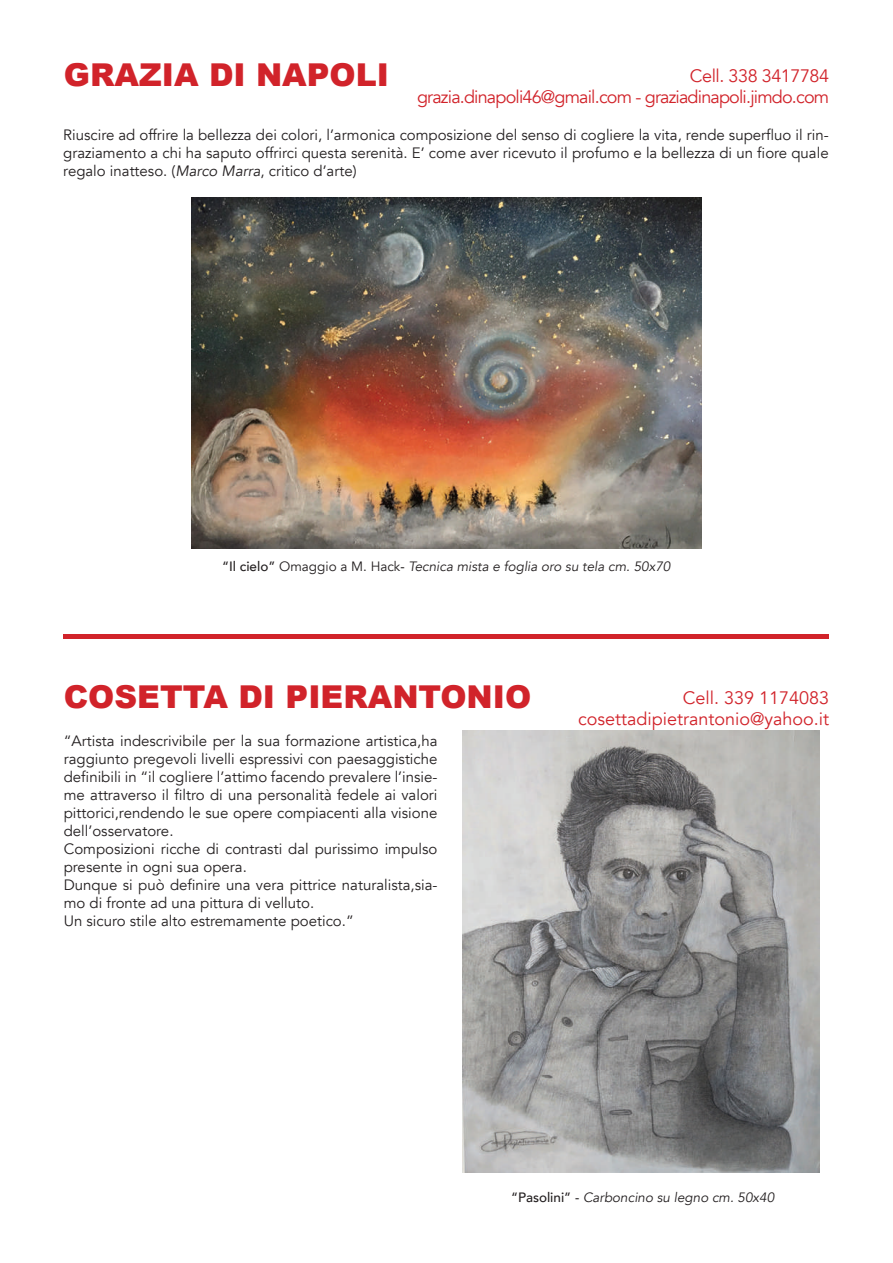
<style>
.page{position:relative;width:893px;height:1263px;background:#fff}
.page>*{position:absolute;margin:0;border:0;box-sizing:border-box;transform-origin:0 0}
.t1{font:900 31.5px "Arial";color:#d1232a}
.t2{font:18px/21.6px "Avenir";letter-spacing:-.045em;color:#d1232a;text-align:right}
.t3{font:18px/21.6px "Avenir";color:#d1232a;text-align:right}
.t4{font:15px/18px "Avenir";color:#231f20}
.t5{font:italic 13.5px "Avenir";color:#231f20}
.s1{font-style:italic}
.s2{font-weight:500;font-style:normal}
.s3{font-style:normal}
</style>
<div class="page">
<div style="left:64px;top:634px;width:765px;height:5px;background:#d1232a"></div>
<img style="left:192px;top:198px;width:509px;height:351px">
<img style="left:462px;top:730px;width:357px;height:442px">
<h1 class="t1" style="left:64px;top:52px;width:327px">GRAZIA DI NAPOLI</h1>
<p class="t2" style="left:417px;top:65px;width:414px">Cell. 338 3417784<br>grazia.dinapoli46@gmail.com - graziadinapoli.jimdo.com</p>
<p class="t4" style="left:63px;top:127px;width:767px;text-align:justify">Riuscire ad offrire la bellezza dei colori, l’armonica composizione del senso di cogliere la vita, rende superfluo il rin&shy;graziamento a chi ha saputo offrirci questa serenità. E’ come aver ricevuto il profumo e la bellezza di un fiore quale regalo inatteso. (<span class="s1">Marco Marra</span>, critico d’arte)</p>
<p class="t5" style="left:222px;top:558px;width:450px"><span class="s2">“Il cielo”</span> <span class="s3">Omaggio a M. Hack</span><span class="s2">-</span> Tecnica mista e foglia oro su tela cm. 50x70</p>
<h1 class="t1" style="left:64px;top:674px;width:469px">COSETTA DI PIERANTONIO</h1>
<p class="t4" style="left:64px;top:732px;width:375px">“Artista indescrivibile per la sua formazione artistica,ha raggiunto pregevoli livelli espressivi con paesaggistiche definibili in “il cogliere l’attimo facendo prevalere l’insie&shy;me attraverso il filtro di una personalità fedele ai valori pittorici,rendendo le sue opere compiacenti alla visione dell’osservatore.<br>Composizioni ricche di contrasti dal purissimo impulso presente in ogni sua opera.<br>Dunque si può definire una vera pittrice naturalista,sia&shy;mo di fronte ad una pittura di velluto.<br>Un sicuro stile alto estremamente poetico.”</p>
<p class="t3" style="left:578px;top:687px;width:252px">Cell. 339 1174083 cosettadipietrantonio@yahoo.it</p>
<p class="t5" style="left:511px;top:1189px;width:265px"><span class="s2">“Pasolini” -</span> Carboncino su legno cm. 50x40</p>
</div>
